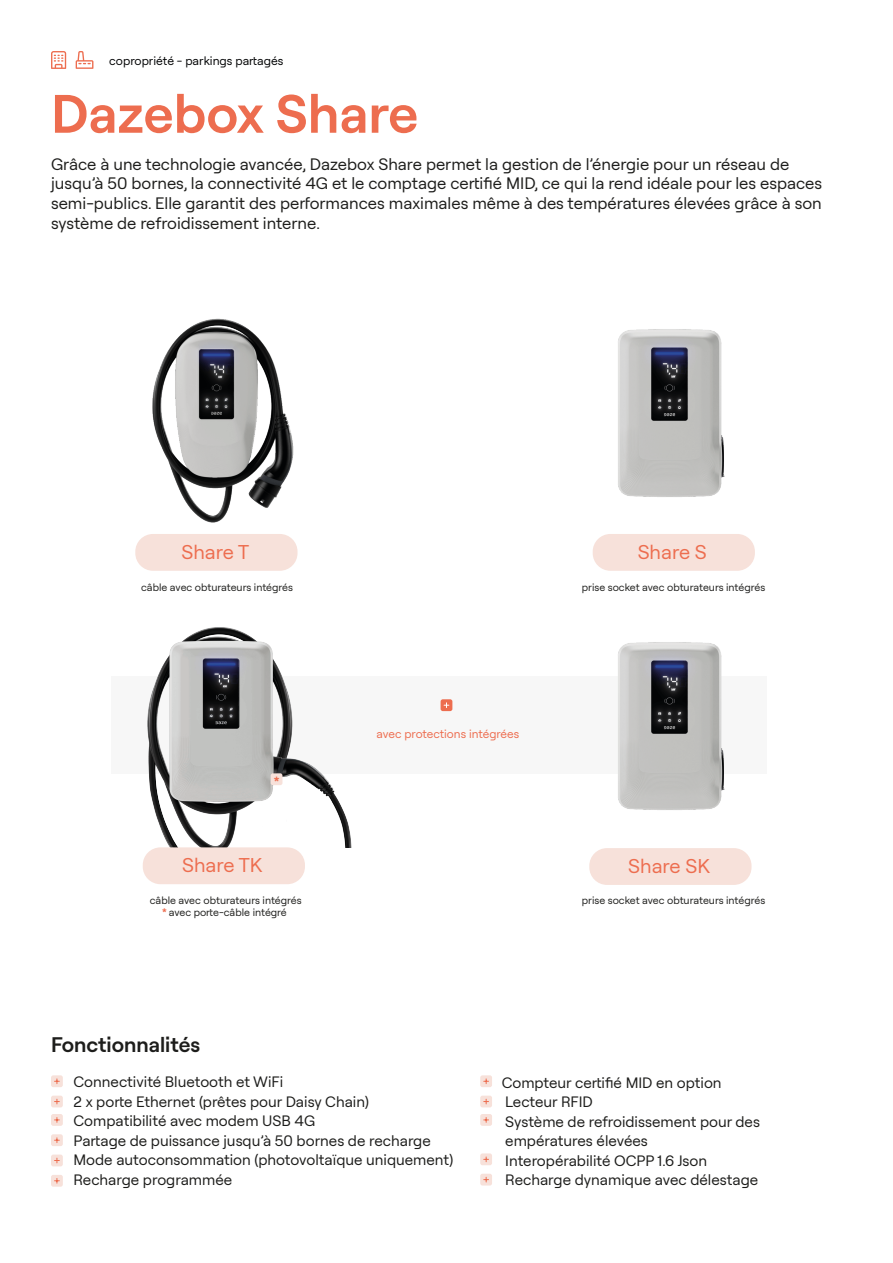
<style>
.page{position:relative;width:893px;height:1263px;background:#fff}
.page>*{position:absolute;margin:0;border:0;box-sizing:border-box;transform-origin:0 0}
.t1{font:600 54px "Roobert";color:#ed6d4f}
.t2{font:600 21px "Roobert";color:#1d1d1b}
.t3{font:19.8px "Roobert";color:#ed6d4f}
.t4{font:16.5px/19.5px "Roobert";color:#1d1d1b}
.t5{font:15px/19.5px "Roobert";color:#1d1d1b}
.t6{font:700 12.75px "Roobert";color:#ed6d4f}
.t7{font:12px "Roobert";color:#020304}
.t8{font:11.7px "Roobert";color:#ed6d4f}
.t9{font:10.5px/11.7px "Roobert";color:#1e1e1c;text-align:center}
.s1{font-weight:700;color:#ed6d4f}
</style>
<div class="page">
<img style="left:147px;top:627px;width:205px;height:221px">
<img style="left:617px;top:642px;width:108px;height:168px">
<div style="left:51px;top:1075px;width:12px;height:12px;background:#f7e1da;border-radius:2px"></div>
<svg style="left:55px;top:1079px;width:4px;height:5px"></svg>
<div style="left:480px;top:1075px;width:12px;height:12px;background:#f7e1da;border-radius:2px"></div>
<svg style="left:484px;top:1079px;width:5px;height:5px"></svg>
<div style="left:51px;top:1154px;width:12px;height:12px;background:#f7e1da;border-radius:2px"></div>
<svg style="left:55px;top:1158px;width:4px;height:5px"></svg>
<div style="left:480px;top:1174px;width:12px;height:11px;background:#f7e1da;border-radius:2px"></div>
<svg style="left:484px;top:1177px;width:5px;height:5px"></svg>
<div style="left:51px;top:1114px;width:12px;height:12px;background:#f7e1da;border-radius:2px"></div>
<svg style="left:55px;top:1117px;width:4px;height:5px"></svg>
<div style="left:480px;top:1114px;width:12px;height:12px;background:#f7e1da;border-radius:2px"></div>
<svg style="left:484px;top:1117px;width:5px;height:5px"></svg>
<div style="left:51px;top:1096px;width:12px;height:11px;background:#f7e1da;border-radius:2px"></div>
<svg style="left:55px;top:1099px;width:4px;height:5px"></svg>
<div style="left:480px;top:1096px;width:12px;height:11px;background:#f7e1da;border-radius:2px"></div>
<svg style="left:484px;top:1099px;width:5px;height:5px"></svg>
<div style="left:51px;top:1175px;width:12px;height:12px;background:#f7e1da;border-radius:2px"></div>
<svg style="left:55px;top:1178px;width:4px;height:5px"></svg>
<div style="left:51px;top:1134px;width:12px;height:12px;background:#f7e1da;border-radius:2px"></div>
<svg style="left:55px;top:1138px;width:4px;height:4px"></svg>
<div style="left:480px;top:1153px;width:12px;height:12px;background:#f7e1da;border-radius:2px"></div>
<svg style="left:484px;top:1157px;width:5px;height:5px"></svg>
<svg style="left:51px;top:51px;width:15px;height:18px"></svg>
<svg style="left:76px;top:51px;width:17px;height:18px"></svg>
<div style="left:143px;top:847px;width:162px;height:37px;background:#f7e1da;border-radius:18px"></div>
<div style="left:593px;top:534px;width:162px;height:37px;background:#f7e1da;border-radius:18px"></div>
<div style="left:135px;top:534px;width:162px;height:37px;background:#f7e1da;border-radius:18px"></div>
<div style="left:589px;top:848px;width:162px;height:37px;background:#f7e1da;border-radius:18px"></div>
<div style="left:441px;top:699px;width:11px;height:12px;background:#ed6d4f;border-radius:2px"></div>
<svg style="left:444px;top:703px;width:5px;height:5px"></svg>
<div style="left:271px;top:773px;width:11px;height:12px;background:#f7e1da;border-radius:2px"></div>
<img style="left:618px;top:329px;width:107px;height:168px">
<img style="left:152px;top:318px;width:142px;height:205px">
<p class="t7" style="left:109px;top:52px;width:176px">copropriété - parkings partagés</p>
<h1 class="t1" style="left:51px;top:75px;width:369px">Dazebox Share</h1>
<p class="t4" style="left:51px;top:153px;width:773px">Grâce à une technologie avancée, Dazebox Share permet la gestion de l’énergie pour un réseau de jusqu’à 50 bornes, la connectivité 4G et le comptage certifié MID, ce qui la rend idéale pour les espaces semi-publics. Elle garantit des performances maximales même à des températures élevées grâce à son système de refroidissement interne.</p>
<h3 class="t3" style="left:181px;top:538px;width:69px">Share T</h3>
<h3 class="t3" style="left:638px;top:538px;width:71px">Share S</h3>
<p class="t9" style="left:141px;top:581px;width:153px">câble avec obturateurs intégrés</p>
<p class="t9" style="left:582px;top:581px;width:185px">prise socket avec obturateurs intégrés</p>
<p class="t6" style="left:274px;top:772px;width:7px">*</p>
<h3 class="t3" style="left:182px;top:851px;width:82px">Share TK</h3>
<p class="t9" style="left:150px;top:894px;width:153px">câble avec obturateurs intégrés <span class="s1">*</span> avec porte-câble intégré</p>
<p class="t8" style="left:377px;top:725px;width:144px">avec protections intégrées</p>
<h3 class="t3" style="left:628px;top:852px;width:83px">Share SK</h3>
<p class="t9" style="left:582px;top:894px;width:185px">prise socket avec obturateurs intégrés</p>
<h2 class="t2" style="left:51px;top:1029px;width:151px">Fonctionnalités</h2>
<p class="t5" style="left:74px;top:1071px;width:381px">Connectivité Bluetooth et WiFi<br>2 x porte Ethernet (prêtes pour Daisy Chain)<br>Compatibilité avec modem USB 4G<br>Partage de puissance jusqu’à 50 bornes de recharge Mode autoconsommation (photovoltaïque uniquement)<br>Recharge programmée</p>
<p class="t5" style="left:502px;top:1072px;width:260px">Compteur certifié MID en option<br>Lecteur RFID<br>Système de refroidissement pour des empératures élevées<br>Interopérabilité OCPP 1.6 Json<br>Recharge dynamique avec délestage</p>
</div>
